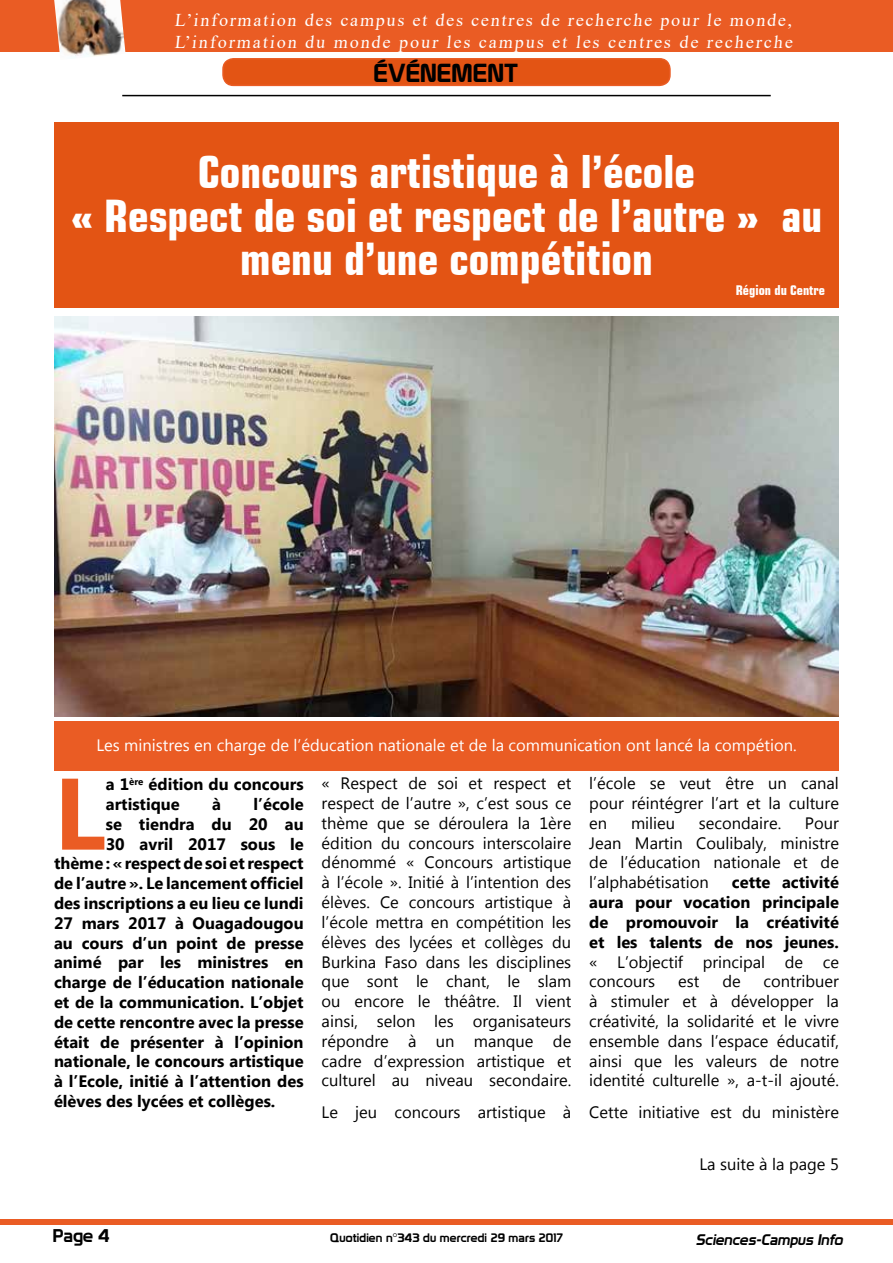
<style>
.page{position:relative;width:893px;height:1263px;background:#fff}
.page>*{position:absolute;margin:0;border:0;box-sizing:border-box;transform-origin:0 0}
.t1{font:700 101.4px "Myanmar Text";color:#ea5c24}
.t2{font:700 condensed 45px/43.5px "Square 721 BT";color:#fff;text-align:center}
.t3{font:25.5px "Prototype";color:#000}
.t4{font:18px/21.6px "Times New Roman";letter-spacing:.105em;color:#fff}
.t5{font:18px "Prototype";color:#000}
.t6{font:16.5px/19.8px "Myanmar Text";color:#000;text-align:justify}
.t7{font:700 16.5px/19.8px "Myanmar Text";color:#000}
.t8{font:16.5px "Myanmar Text";color:#fff}
.t9{font:italic 15px "Prototype";color:#000}
.t10{font:700 condensed 13.5px "Square 721 BT";color:#fff}
.t11{font:12px "Prototype";letter-spacing:.01em;color:#000}
</style>
<div class="page">
<div style="left:1px;top:1219px;width:892px;height:6px;background:#ea5c24"></div>
<hr style="left:122px;top:95px;width:649px;height:1px;background:#000">
<div style="left:0;top:0;width:893px;height:51px;background:#ea5c24"></div>
<img style="left:54px;top:0;width:71px;height:58px">
<div style="left:223px;top:59px;width:447px;height:26px;background:#e35414;border-radius:10px"></div>
<div style="left:222px;top:58px;width:449px;height:28px;border:2px solid #ea5c24;border-radius:10px"></div>
<div style="left:54px;top:122px;width:785px;height:186px;background:#e35414"></div>
<img style="left:54px;top:316px;width:785px;height:400px">
<div style="left:54px;top:721px;width:785px;height:50px;background:#ea5c24"></div>
<p class="t4" style="left:174px;top:9px;width:622px">L’information des campus et des centres de recherche pour le monde,<br>L’information du monde pour les campus et les centres de recherche</p>
<h3 class="t3" style="left:373px;top:58px;width:146px">ÉVÉNEMENT</h3>
<h2 class="t2" style="left:71px;top:150px;width:753px">Concours artistique à l’école<br>« Respect de soi et respect de l’autre » au menu d’une compétition</h2>
<p class="t10" style="left:736px;top:282px;width:91px">Région du Centre</p>
<p class="t8" style="left:96px;top:736px;width:702px">Les ministres en charge de l’éducation nationale et de la communication ont lancé la compétion.</p>
<h1 class="t1" style="left:54px;top:755px;width:53px">L</h1>
<p class="t7" style="left:106px;top:775px;width:199px">a 1<sup>ère</sup> édition du concours artistique</p>
<p class="t7" style="left:212px;top:794px;width:10px">à</p>
<p class="t7" style="left:254px;top:794px;width:52px">l’école</p>
<p class="t7" style="left:106px;top:814px;width:199px">se tiendra du 20 au</p>
<p class="t7" style="left:106px;top:834px;width:199px">30 avril 2017 sous le</p>
<p class="t7" style="left:54px;top:854px;width:251px">thème : « respect de soi et respect</p>
<p class="t7" style="left:54px;top:874px;width:251px">de l’autre ». Le lancement officiel</p>
<p class="t7" style="left:54px;top:893px;width:251px">des inscriptions a eu lieu ce lundi</p>
<p class="t7" style="left:54px;top:913px;width:251px">27 mars 2017 à Ouagadougou</p>
<p class="t7" style="left:54px;top:933px;width:251px">au cours d’un point de presse</p>
<p class="t7" style="left:54px;top:953px;width:251px">animé par les ministres en</p>
<p class="t7" style="left:54px;top:973px;width:251px">charge de l’éducation nationale</p>
<p class="t7" style="left:54px;top:992px;width:251px">et de la communication. L’objet</p>
<p class="t7" style="left:54px;top:1012px;width:251px">de cette rencontre avec la presse</p>
<p class="t7" style="left:54px;top:1032px;width:251px">était de présenter à l’opinion</p>
<p class="t7" style="left:54px;top:1052px;width:251px">nationale, le concours artistique</p>
<p class="t7" style="left:54px;top:1072px;width:251px">à l’Ecole, initié à l’attention des</p>
<p class="t7" style="left:54px;top:1091px;width:223px">élèves des lycées et collèges.</p>
<p class="t6" style="left:322px;top:774px;width:251px">« Respect de soi et respect et respect de l’autre », c’est sous ce thème que se déroulera la 1ère édition du concours interscolaire dénommé « Concours artistique à l’école ». Initié à l’intention des élèves. Ce concours artistique à l’école mettra en compétition les élèves des lycées et collèges du Burkina Faso dans les disciplines que sont le chant, le slam ou encore le théâtre. Il vient ainsi, selon les organisateurs répondre à un manque de cadre d’expression artistique et culturel au niveau secondaire.</p>
<p class="t6" style="left:322px;top:1102px;width:251px">Le jeu concours artistique à</p>
<p class="t6" style="left:589px;top:774px;width:251px">l’école se veut être un canal pour réintégrer l’art et la culture en</p>
<p class="t6" style="left:631px;top:813px;width:46px">milieu</p>
<p class="t6" style="left:699px;top:813px;width:84px">secondaire.</p>
<p class="t6" style="left:589px;top:813px;width:251px;text-indent:216px">Pour Jean Martin Coulibaly, ministre de l’éducation nationale et de l’alphabétisation</p>
<p class="t7" style="left:589px;top:873px;width:251px;text-align:justify;text-indent:143px">cette activité aura pour vocation principale de promouvoir la créativité et les talents de nos jeunes.</p>
<p class="t6" style="left:589px;top:952px;width:251px">« L’objectif principal de ce concours</p>
<p class="t6" style="left:589px;top:972px;width:251px;text-indent:174px">contribuer à stimuler et à développer la créativité, la solidarité et le vivre ensemble dans l’espace éducatif, ainsi que les valeurs de notre identité culturelle », a-t-il ajouté.</p>
<p class="t6" style="left:589px;top:1102px;width:251px">Cette initiative est du ministère</p>
<p class="t6" style="left:678px;top:972px;width:23px">est</p>
<p class="t6" style="left:722px;top:972px;width:20px">de</p>
<p class="t6" style="left:699px;top:1154px;width:141px">La suite à la page 5</p>
<p class="t5" style="left:53px;top:1225px;width:58px">Page 4</p>
<p class="t11" style="left:330px;top:1230px;width:234px">Quotidien n°343 du mercredi 29 mars 2017</p>
<p class="t9" style="left:696px;top:1231px;width:152px">Sciences-Campus Info</p>
</div>
